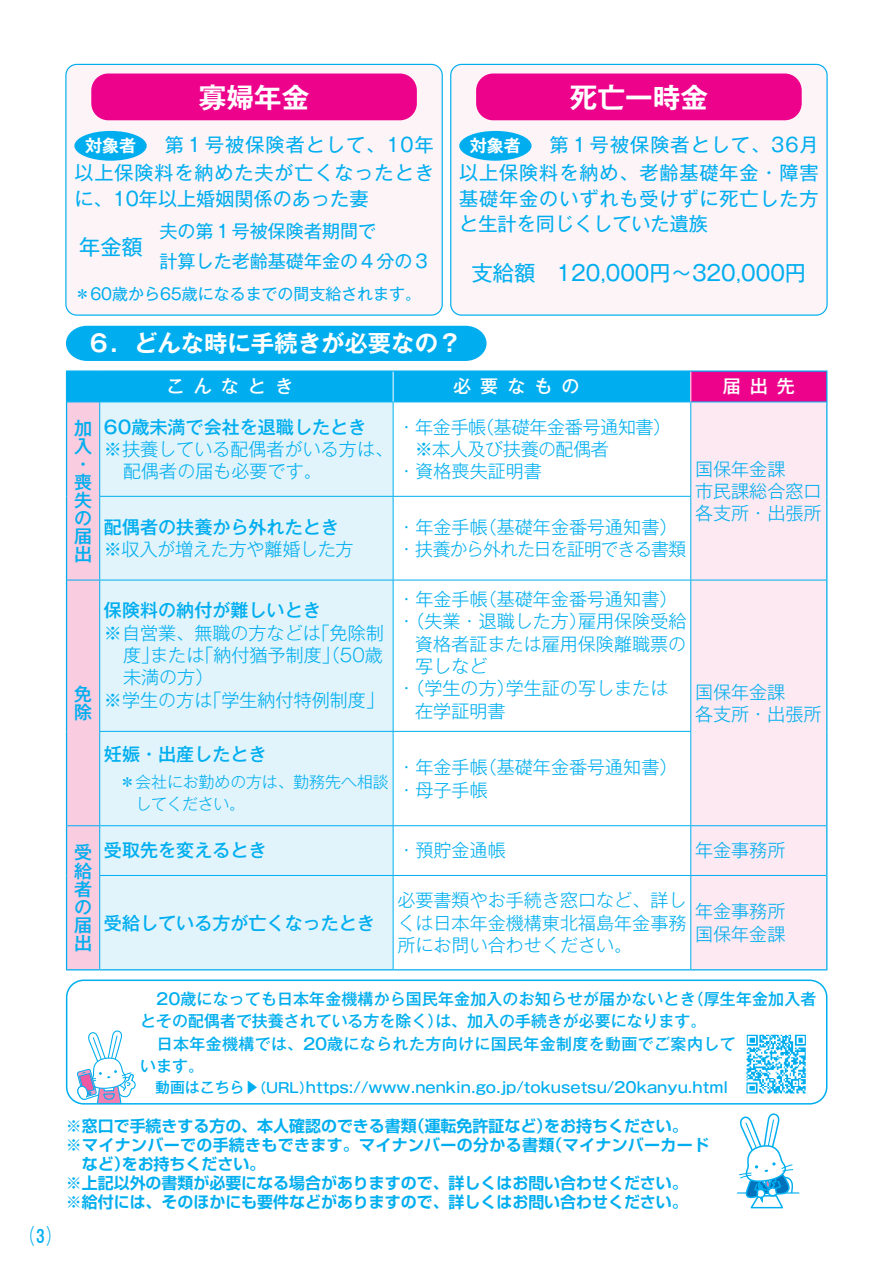
<style>
.page{position:relative;width:893px;height:1276px;background:#fff}
.page>*{position:absolute;margin:0;border:0;box-sizing:border-box;transform-origin:0 0}
.t1{font:700 27.6px "Gothic MB101 Pr 5 De";color:#fff}
.t2{font:700 23.4px "Gothic MB101 Pr 5 De";color:#fff}
.t3{font:21.3px "Gothic MB101 Pr 5";color:#00aeef}
.t4{font:500 21.3px "Gothic MB101 Pr 5";color:#00aeef}
.t5{font:19.2px/27.6px "Gothic MB101 Pr 5";letter-spacing:.045em;color:#00aeef;text-align:right}
.t6{font:19.2px "Gothic MB101 Pr 5";color:#00aeef}
.t7{font:300 18px/22.4px "Gothic MB101 Pr 5";color:#00aeef}
.t8{font:500 18px/18px "Gothic MB101 Pr 5";color:#00aeef;text-align:justify}
.t9{font:18px "Gothic MB101 Pr 5";color:#00aeef}
.t10{font:300 18px/22.4px "Gothic MB101 Pr 5";letter-spacing:-.04em;color:#00aeef}
.t11{font:500 18px "Gothic MB101 Pr 5";letter-spacing:.5em;color:#fff}
.t12{font:300 18px "Gothic MB101 Pr 5";letter-spacing:-.02em;color:#00aeef}
.t13{font:700 16.95px "Gothic MB101 Pr 5 De";color:#fff}
.t14{font:700 15.9px/19.2px "Shin Go Pr 5 De";color:#00aeef}
.t15{font:500 15.9px/22.4px "Gothic MB101 Pr 5";letter-spacing:.01em;color:#00aeef}
.t16{font:700 15.9px/19.2px "Shin Go Pr 5 De";letter-spacing:.025em;color:#00aeef}
.t17{font:300 15.9px/22.4px "Gothic MB101 Pr 5";letter-spacing:-.01em;color:#00aeef}
.t18{font:15.9px "Gothic MB101 Pr 5";color:#00aeef}
.t19{font:700 15.9px "Shin Go Pr 5 De";letter-spacing:.02em;color:#00aeef}
.t20{font:500 14.85px "Gothic MB101 Pr 5";color:#00aeef}
.s1{font-size:13.8px}
</style>
<div class="page">
<div style="left:66px;top:326px;width:421px;height:35px;background:#00aeef"></div>
<div style="left:66px;top:64px;width:376px;height:251px;background:#fdf4f8;border-radius:11px"></div>
<div style="left:65px;top:64px;width:378px;height:252px;border:1px solid #00aeef;border-radius:11px"></div>
<div style="left:91px;top:73px;width:326px;height:47px;background:#ed028c;border-radius:17px"></div>
<div style="left:451px;top:64px;width:376px;height:251px;background:#fdf4f8;border-radius:11px"></div>
<div style="left:450px;top:64px;width:378px;height:252px;border:1px solid #00aeef;border-radius:11px"></div>
<div style="left:476px;top:73px;width:326px;height:47px;background:#ed028c;border-radius:17px"></div>
<div style="left:74px;top:131px;width:73px;height:30px;background:#00aeef;border-radius:50%"></div>
<div style="left:459px;top:131px;width:72px;height:30px;background:#00aeef;border-radius:50%"></div>
<hr style="left:737px;top:1192px;width:62px;height:1px;background:#00aeef">
<svg style="left:738px;top:1113px;width:55px;height:96px"></svg>
<div style="left:691px;top:371px;width:136px;height:31px;background:#ed028c"></div>
<div style="left:691px;top:402px;width:135px;height:567px;background:#fce9f1"></div>
<hr style="left:66px;top:370px;width:34px;height:2px;background:#00aeef">
<hr style="left:66px;top:372px;width:1px;height:30px;background:#00aeef">
<hr style="left:100px;top:370px;width:293px;height:2px;background:#00aeef">
<hr style="left:393px;top:370px;width:298px;height:2px;background:#00aeef">
<hr style="left:691px;top:370px;width:136px;height:2px;background:#00aeef">
<hr style="left:66px;top:402px;width:1px;height:94px;background:#00aeef">
<hr style="left:66px;top:496px;width:1px;height:84px;background:#00aeef">
<hr style="left:66px;top:580px;width:1px;height:151px;background:#00aeef">
<hr style="left:66px;top:731px;width:1px;height:94px;background:#00aeef">
<hr style="left:691px;top:401px;width:135px;height:1px;background:#00aeef">
<hr style="left:691px;top:580px;width:135px;height:1px;background:#00aeef">
<hr style="left:66px;top:825px;width:1px;height:50px;background:#00aeef">
<hr style="left:66px;top:875px;width:1px;height:94px;background:#00aeef">
<hr style="left:66px;top:969px;width:34px;height:1px;background:#00aeef">
<hr style="left:691px;top:825px;width:135px;height:1px;background:#00aeef">
<hr style="left:691px;top:875px;width:135px;height:1px;background:#00aeef">
<hr style="left:691px;top:969px;width:136px;height:1px;background:#00aeef">
<svg style="left:67px;top:371px;width:624px;height:599px"></svg>
<hr style="left:690px;top:402px;width:1px;height:94px;background:#00aeef">
<hr style="left:690px;top:496px;width:1px;height:84px;background:#00aeef">
<hr style="left:690px;top:580px;width:1px;height:151px;background:#00aeef">
<hr style="left:690px;top:731px;width:1px;height:94px;background:#00aeef">
<hr style="left:826px;top:372px;width:1px;height:30px;background:#00aeef">
<hr style="left:826px;top:402px;width:1px;height:94px;background:#00aeef">
<hr style="left:826px;top:496px;width:1px;height:84px;background:#00aeef">
<hr style="left:826px;top:580px;width:1px;height:151px;background:#00aeef">
<hr style="left:826px;top:731px;width:1px;height:94px;background:#00aeef">
<hr style="left:826px;top:825px;width:1px;height:50px;background:#00aeef">
<hr style="left:826px;top:875px;width:1px;height:94px;background:#00aeef">
<hr style="left:690px;top:826px;width:1px;height:49px;background:#00aeef">
<hr style="left:690px;top:876px;width:1px;height:93px;background:#00aeef">
<img style="left:746px;top:1034px;width:60px;height:60px">
<svg style="left:75px;top:1030px;width:61px;height:73px"></svg>
<div style="left:66px;top:979px;width:761px;height:125px;border:2px solid #00aeef;border-radius:17px"></div>
<p class="t4" style="left:30px;top:1217px;width:23px">(3)</p>
<h1 class="t1" style="left:199px;top:74px;width:112px">寡婦年金</h1>
<h1 class="t1" style="left:570px;top:74px;width:140px">死亡一時金</h1>
<p class="t5" style="left:74px;top:130px;width:361px">第１号被保険者として、10年<br>以上保険料を納めた夫が亡くなったとき</p>
<p class="t6" style="left:74px;top:182px;width:296px">に、10年以上婚姻関係のあった妻</p>
<p class="t9" style="left:159px;top:216px;width:218px">夫の第１号被保険者期間で</p>
<p class="t3" style="left:74px;top:214px;width:87px">　　　　</p>
<p class="t9" style="left:159px;top:246px;width:273px">計算した老齢基礎年金の４分の３</p>
<p class="t18" style="left:74px;top:280px;width:348px">＊60歳から65歳になるまでの間支給されます。</p>
<p class="t13" style="left:85px;top:131px;width:53px">対象者</p>
<p class="t3" style="left:79px;top:229px;width:65px">年金額</p>
<p class="t5" style="left:459px;top:130px;width:361px">第１号被保険者として、36月<br>以上保険料を納め、老齢基礎年金・障害</p>
<p class="t5" style="left:459px;top:184px;width:361px;line-height:25.5px;text-align:left">基礎年金のいずれも受けずに死亡した方と生計を同じくしていた遺族</p>
<p class="t3" style="left:472px;top:256px;width:336px">支給額　120,000円～320,000円</p>
<p class="t13" style="left:470px;top:131px;width:53px">対象者</p>
<p class="t2" style="left:87px;top:323px;width:376px">６．どんな時に手続きが必要なの?</p>
<p class="t8" style="left:74px;top:417px;width:19px">加入</p>
<p class="t8" style="left:74px;top:453px;width:12px">・</p>
<p class="t8" style="left:74px;top:471px;width:19px">喪失の届出</p>
<p class="t11" style="left:167px;top:371px;width:128px">こんなとき</p>
<p class="t8" style="left:104px;top:416px;width:264px">60歳未満で会社を退職したとき</p>
<p class="t11" style="left:453px;top:371px;width:128px">必要なもの</p>
<p class="t12" style="left:476px;top:412px;width:196px">（基礎年金番号通知書(</p>
<p class="t7" style="left:397px;top:414px;width:90px">・年金手帳</p>
<p class="t7" style="left:123px;top:436px;width:487px;text-indent:-19px">※扶養している配偶者がいる方は、　※本人及び扶養の配偶者配偶者の届も必要です。</p>
<p class="t7" style="left:397px;top:459px;width:146px">・資格喪失証明書</p>
<p class="t8" style="left:104px;top:516px;width:236px">配偶者の扶養から外れたとき</p>
<p class="t7" style="left:104px;top:536px;width:251px">※収入が増えた方や離婚した方</p>
<p class="t7" style="left:479px;top:514px;width:200px">（基礎年金番号通知書(</p>
<p class="t10" style="left:397px;top:514px;width:290px">・年金手帳<br>・扶養から外れた日を証明できる書類</p>
<p class="t11" style="left:723px;top:371px;width:74px">届出先</p>
<p class="t7" style="left:695px;top:456px;width:92px">国保年金課</p>
<p class="t7" style="left:695px;top:478px;width:128px">市民課総合窓口</p>
<p class="t7" style="left:695px;top:500px;width:128px">各支所・出張所</p>
<p class="t8" style="left:74px;top:683px;width:19px">免除</p>
<p class="t8" style="left:104px;top:600px;width:218px">保険料の納付が難しいとき</p>
<p class="t7" style="left:195px;top:620px;width:189px;text-indent:-91px">※自営業、無職の方などは<br>「納付猶予制度」（50歳</p>
<p class="t7" style="left:312px;top:620px;width:74px">「免除制</p>
<p class="t7" style="left:123px;top:642px;width:38px">度」</p>
<p class="t7" style="left:123px;top:664px;width:92px">未満の方(</p>
<p class="t7" style="left:150px;top:642px;width:56px">または</p>
<p class="t7" style="left:203px;top:687px;width:182px">「学生納付特例制度「</p>
<p class="t7" style="left:104px;top:687px;width:110px">※学生の方は</p>
<p class="t8" style="left:104px;top:743px;width:164px">妊娠・出産したとき</p>
<p class="t17" style="left:104px;top:769px;width:286px">　＊会社にお勤めの方は、勤務先へ相談　　してください。</p>
<p class="t7" style="left:479px;top:586px;width:200px">（基礎年金番号通知書(</p>
<p class="t7" style="left:397px;top:586px;width:92px">・年金手帳</p>
<p class="t7" style="left:397px;top:609px;width:191px">・（失業・退職した方）</p>
<p class="t7" style="left:415px;top:631px;width:273px">資格者証または雇用保険離職票の</p>
<p class="t7" style="left:415px;top:653px;width:74px">写しなど</p>
<p class="t7" style="left:506px;top:676px;width:164px">学生証の写しまたは</p>
<p class="t7" style="left:578px;top:609px;width:110px">雇用保険受給</p>
<p class="t7" style="left:397px;top:676px;width:119px;text-align:center">・（学生の方）在学証明書</p>
<p class="t7" style="left:695px;top:679px;width:128px">国保年金課<br>各支所・出張所</p>
<p class="t7" style="left:479px;top:754px;width:200px">（基礎年金番号通知書(</p>
<p class="t7" style="left:397px;top:754px;width:92px">・年金手帳・母子手帳</p>
<p class="t8" style="left:74px;top:842px;width:19px">受給者の届出</p>
<p class="t8" style="left:104px;top:840px;width:164px">受取先を変えるとき</p>
<p class="t8" style="left:104px;top:912px;width:273px">受給している方が亡くなったとき</p>
<p class="t7" style="left:397px;top:838px;width:110px">・預貯金通帳</p>
<p class="t7" style="left:695px;top:838px;width:92px">年金事務所</p>
<p class="t7" style="left:397px;top:887px;width:291px;text-align:justify">必要書類やお手続き窓口など、詳しくは日本年金機構東北福島年金事務所にお問い合わせください。</p>
<p class="t7" style="left:695px;top:898px;width:92px">年金事務所国保年金課</p>
<p class="t15" style="left:688px;top:986px;width:130px">（厚生年金加入者</p>
<p class="t15" style="left:140px;top:986px;width:597px">　20歳になっても日本年金機構から国民年金加入のお知らせが届かないとき<br>とその配偶者で扶養されている方を除くは）、加入の手続きが必要になります。<br>　日本年金機構では、20歳になられた方向けに国民年金制度を動画でご案内しています。</p>
<p class="t20" style="left:306px;top:1075px;width:424px">https://www.nenkin.go.jp/tokusetsu/20kanyu.html</p>
<p class="t20" style="left:140px;top:1075px;width:174px">　動画はこちら▶<span class="s1">（URL）</span></p>
<p class="t14" style="left:409px;top:1114px;width:145px">（運転免許証など）</p>
<p class="t14" style="left:66px;top:1114px;width:352px">※窓口で手続きする方の、本人確認のできる書類</p>
<p class="t14" style="left:544px;top:1114px;width:145px">をお持ちください。</p>
<p class="t16" style="left:122px;top:1133px;width:434px;text-indent:-56px">※マイナンバーでの手続きもできます。マイナンバーの分かる書類をお持ちください。</p>
<p class="t19" style="left:546px;top:1131px;width:164px">（マイナンバーカード</p>
<p class="t14" style="left:66px;top:1152px;width:623px">　など）<br>※上記以外の書類が必要になる場合がありますので、詳しくはお問い合わせください。※給付には、そのほかにも要件などがありますので、詳しくはお問い合わせください。</p>
</div>
